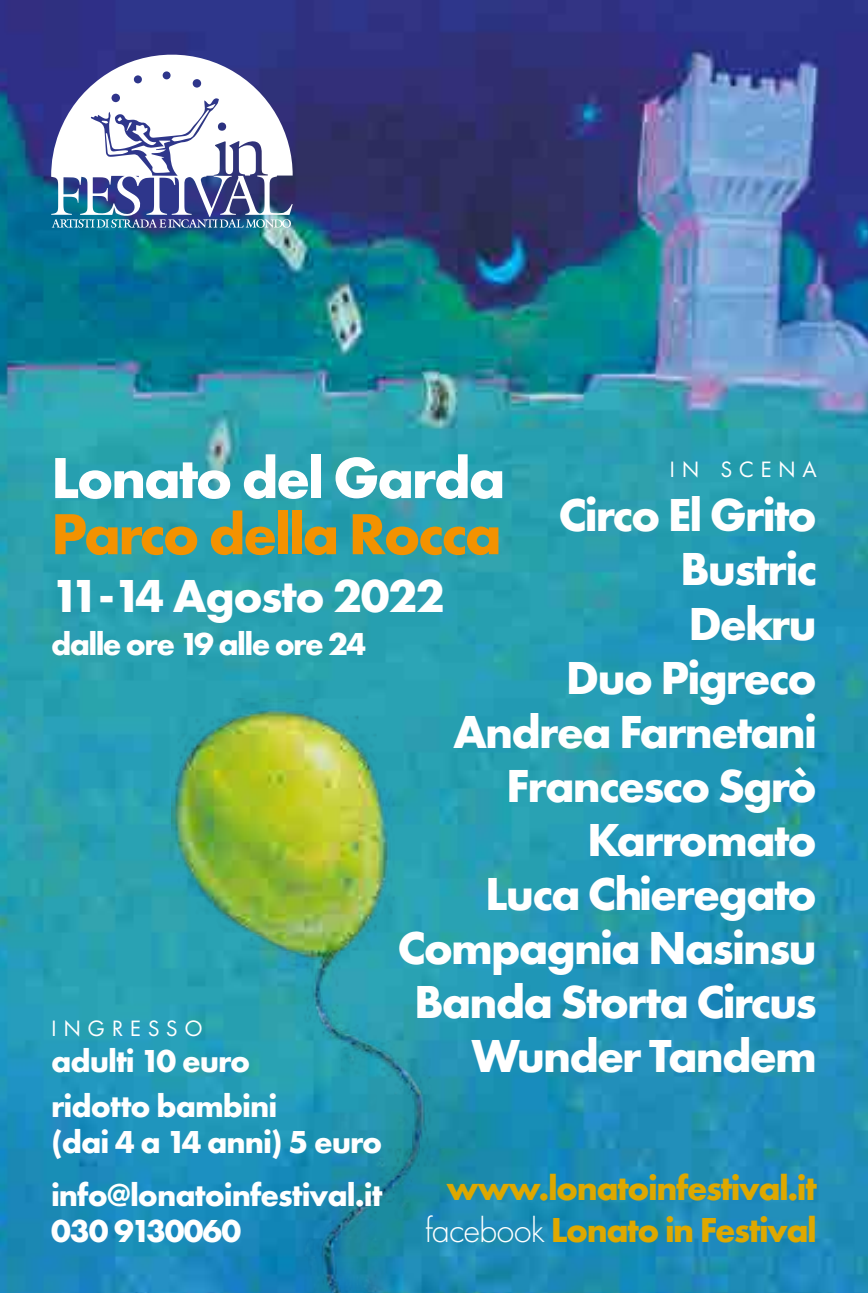
<style>
.page{position:relative;width:868px;height:1293px;background:#fff}
.page>*{position:absolute;margin:0;border:0;box-sizing:border-box;transform-origin:0 0}
.t1{font:700 60px "Futura PT";letter-spacing:-.04em;color:#f39200}
.t2{font:700 60px "Futura PT";letter-spacing:-.04em;color:#fff}
.t3{font:700 48px/54px "Futura PT";letter-spacing:-.04em;color:#fff;text-align:right}
.t4{font:700 36px/42px "Futura PT";letter-spacing:-.04em;color:#dea800;text-align:center}
.t5{font:700 33px/44.4px "Futura PT";letter-spacing:-.03em;color:#fff}
.t6{font:700 33px "Futura PT";letter-spacing:-.05em;color:#fff}
.t7{font:23.1px "Futura PT";letter-spacing:.285em;color:#fff}
.s1{font-weight:300;color:#fff}
</style>
<div class="page">
<img style="left:0;top:0;width:867px;height:1293px">
<svg style="left:51px;top:51px;width:242px;height:177px"></svg>
<img style="left:172px;top:698px;width:330px;height:595px">
<p class="t2" style="left:51px;top:439px;width:456px">Lonato del Garda</p>
<p class="t1" style="left:51px;top:495px;width:452px">Parco della Rocca</p>
<p class="t3" style="left:51px;top:568px;width:395px">11-14 Agosto 2022</p>
<p class="t6" style="left:51px;top:622px;width:316px">dalle ore 19 alle ore 24</p>
<p class="t7" style="left:669px;top:456px;width:149px">IN SCENA</p>
<p class="t3" style="left:397px;top:487px;width:421px">Circo El Grito<br>Bustric<br>Dekru<br>Duo Pigreco<br>Andrea Farnetani<br>Francesco Sgrò<br>Karromato<br>Luca Chieregato<br>Compagnia Nasinsu<br>Banda Storta Circus<br>Wunder Tandem</p>
<p class="t7" style="left:51px;top:1015px;width:153px">INGRESSO</p>
<p class="t5" style="left:51px;top:1038px;width:228px">adulti 10 euro ridotto bambini</p>
<p class="t5" style="left:51px;top:1114px;width:333px;line-height:53.1px">(dai 4 a 14 anni) 5 euro info@lonatoinfestival.it</p>
<p class="t5" style="left:51px;top:1208px;width:192px">030 9130060</p>
<p class="t4" style="left:425px;top:1166px;width:393px">www.lonatoinfestival.it <span class="s1">facebook</span> Lonato in Festival</p>
</div>
